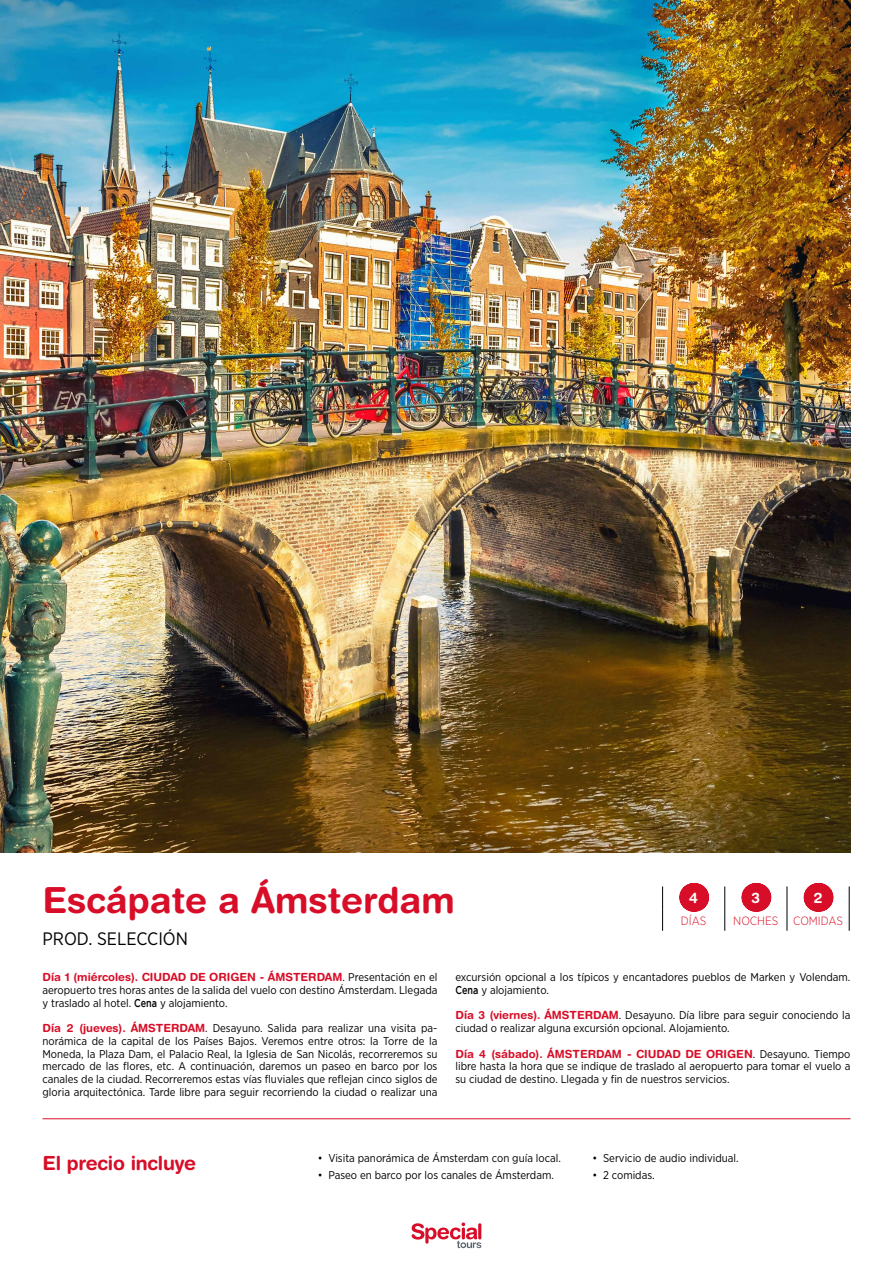
<style>
.page{position:relative;width:893px;height:1263px;background:#fff}
.page>*{position:absolute;margin:0;border:0;box-sizing:border-box;transform-origin:0 0}
.t1{font:700 36px "Helvetica Rounded LT Std";color:#d80e28}
.t2{font:700 19.5px "Helvetica Rounded LT Std";letter-spacing:-.01em;color:#d80e28}
.t3{font:18px "Gotham Narrow";color:#000}
.t4{font:700 14.55px "Helvetica Rounded LT Std";color:#fff}
.t5{font:300 12px "Gotham Narrow";color:#d80e28}
.t6{font:11.25px/12.8px "Gotham Narrow";color:#000}
.t7{font:700 11.25px "Helvetica Rounded LT Std";color:#d80e28}
.s1{font-family:"Gotham Narrow";font-weight:400;color:#000}
.s2{font-family:"Gotham";font-weight:500}
.s3{font-family:"Helvetica Rounded LT Std";font-weight:700;color:#d80e28}
</style>
<div class="page">
<hr style="left:43px;top:1118px;width:807px;height:1px;background:#d80e28">
<svg style="left:662px;top:886px;width:1px;height:45px"></svg>
<svg style="left:724px;top:886px;width:1px;height:45px"></svg>
<svg style="left:787px;top:886px;width:1px;height:45px"></svg>
<svg style="left:849px;top:886px;width:1px;height:45px"></svg>
<svg style="left:693px;top:883px;width:2px;height:29px"></svg>
<svg style="left:756px;top:883px;width:1px;height:29px"></svg>
<svg style="left:818px;top:883px;width:1px;height:29px"></svg>
<svg style="left:412px;top:1222px;width:69px;height:26px"></svg>
<img style="left:0;top:0;width:850px;height:853px">
<h1 class="t1" style="left:43px;top:878px;width:414px">Escápate a Ámsterdam</h1>
<h3 class="t3" style="left:43px;top:928px;width:147px">PROD. SELECCIÓN</h3>
<p class="t7" style="left:43px;top:970px;width:396px">Día 1 (miércoles). CIUDAD DE ORIGEN - ÁMSTERDAM<span class="s1">. Presentación en el</span></p>
<p class="t6" style="left:43px;top:983px;width:396px">aeropuerto tres horas antes de la salida del vuelo con destino Ámsterdam. Llegada y traslado al hotel. <span class="s2">Cena</span> y alojamiento.</p>
<p class="t6" style="left:43px;top:1022px;width:396px;text-align:justify"><span class="s3">Día 2 (jueves). ÁMSTERDAM</span>. Desayuno. Salida para realizar una visita pa&shy;norámica de la capital de los Países Bajos. Veremos entre otros: la Torre de la Moneda, la Plaza Dam, el Palacio Real, la Iglesia de San Nicolás, recorreremos su mercado de las flores, etc. A continuación, daremos un paseo en barco por los canales de la ciudad. Recorreremos estas vías fluviales que reflejan cinco siglos de gloria arquitectónica. Tarde libre para seguir recorriendo la ciudad o realizar una</p>
<p class="t4" style="left:689px;top:889px;width:10px">4</p>
<p class="t4" style="left:752px;top:889px;width:10px">3</p>
<p class="t4" style="left:814px;top:889px;width:10px">2</p>
<p class="t5" style="left:681px;top:913px;width:27px">DÍAS</p>
<p class="t5" style="left:733px;top:913px;width:111px">NOCHES COMIDAS</p>
<p class="t6" style="left:455px;top:971px;width:396px">excursión opcional a los típicos y encantadores pueblos de Marken y Volendam.<br><span class="s2">Cena</span> y alojamiento.</p>
<p class="t6" style="left:455px;top:1009px;width:396px"><span class="s3">Día 3 (viernes). ÁMSTERDAM</span>. Desayuno. Día libre para seguir conociendo la ciudad o realizar alguna excursión opcional. Alojamiento.</p>
<p class="t7" style="left:455px;top:1047px;width:396px">Día 4 (sábado). ÁMSTERDAM - CIUDAD DE ORIGEN<span class="s1">. Desayuno. Tiempo</span></p>
<p class="t6" style="left:455px;top:1060px;width:396px">libre hasta la hora que se indique de traslado al aeropuerto para tomar el vuelo a su ciudad de destino. Llegada y fin de nuestros servicios.</p>
<h2 class="t2" style="left:43px;top:1152px;width:155px">El precio incluye</h2>
<p class="t6" style="left:318px;top:1151px;width:245px">• Visita panorámica de Ámsterdam con guía local.</p>
<p class="t6" style="left:318px;top:1168px;width:238px">• Paseo en barco por los canales de Ámsterdam.</p>
<p class="t6" style="left:593px;top:1151px;width:148px">• Servicio de audio individual.</p>
<p class="t6" style="left:593px;top:1168px;width:64px">• 2 comidas.</p>
</div>
